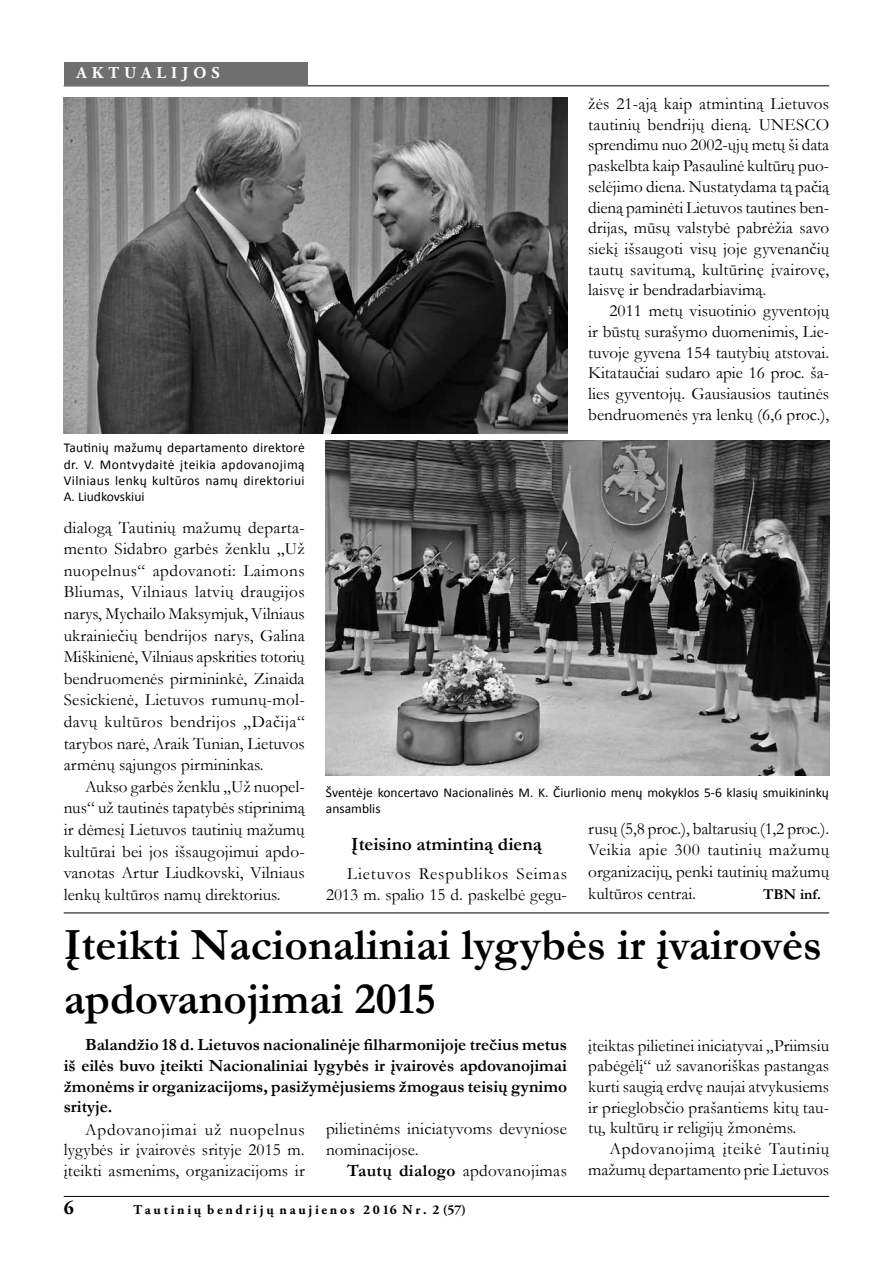
<style>
.page{position:relative;width:893px;height:1263px;background:#fff}
.page>*{position:absolute;margin:0;border:0;box-sizing:border-box;transform-origin:0 0}
.t1{font:700 45px/54px "Garamond";color:#000}
.t2{font:700 19.5px "Adobe Garamond Pro";color:#000}
.t3{font:700 18.75px "Garamond";color:#000}
.t4{font:17.25px/21.8px "Garamond";color:#000;text-align:justify}
.t5{font:700 17.25px/20.7px "Garamond";color:#000;text-align:justify}
.t6{font:17.25px/20.7px "Garamond";letter-spacing:.03em;color:#000;text-align:right}
.t7{font:17.25px "Garamond";letter-spacing:.025em;color:#000}
.t8{font:17.25px "Garamond";letter-spacing:.04em;color:#000}
.t9{font:17.25px "Garamond";letter-spacing:.02em;color:#000}
.t10{font:700 16.5px "Adobe Garamond Pro";letter-spacing:.3em;color:#fff}
.t11{font:700 15px "Garamond";color:#000}
.t12{font:13.5px/16.2px "Calibri";letter-spacing:.005em;color:#000;text-align:justify}
.t13{font:700 13.5px "Adobe Garamond Pro";letter-spacing:.2em;color:#000}
.s1{font-weight:700}
</style>
<div class="page">
<hr style="left:64px;top:1196px;width:765px;height:1px;background:#000">
<hr style="left:64px;top:85px;width:765px;height:1px;background:#000">
<img style="left:326px;top:440px;width:503px;height:335px">
<img style="left:64px;top:98px;width:503px;height:335px">
<div style="left:64px;top:62px;width:244px;height:23px;background:#706f6f"></div>
<hr style="left:64px;top:912px;width:765px;height:1px;background:#000">
<p class="t10" style="left:77px;top:63px;width:145px">AKTUA LIJOS</p>
<p class="t12" style="left:64px;top:440px;width:242px">Tautinių mažumų departamento direktorė dr. V. Montvydaitė įteikia apdovanojimą Vilniaus lenkų kultūros namų direktoriui A. Liudkovskiui</p>
<p class="t4" style="left:64px;top:516px;width:242px">dialogą Tautinių mažumų departa-</p>
<p class="t4" style="left:64px;top:537px;width:243px">mento Sidabro garbės ženklu „Už</p>
<p class="t6" style="left:64px;top:560px;width:242px">nuopelnus“ apdovanoti: Laimons</p>
<p class="t7" style="left:64px;top:580px;width:242px">Bliumas, Vilniaus latvių draugijos</p>
<p class="t4" style="left:64px;top:602px;width:242px">narys, Mychailo Maksymjuk, Vilniaus</p>
<p class="t4" style="left:64px;top:624px;width:242px">ukrainiečių bendrijos narys, Galina</p>
<p class="t4" style="left:64px;top:645px;width:242px">Miškinienė, Vilniaus apskrities totorių</p>
<p class="t4" style="left:64px;top:667px;width:242px">bendruomenės pirmininkė, Zinaida</p>
<p class="t4" style="left:64px;top:689px;width:242px">Sesickienė, Lietuvos rumunų-mol-</p>
<p class="t6" style="left:64px;top:711px;width:242px">davų kultūros bendrijos „Dačija“</p>
<p class="t4" style="left:64px;top:732px;width:242px">tarybos narė, Araik Tunian, Lietuvos</p>
<p class="t4" style="left:64px;top:753px;width:201px">armėnų sąjungos pirmininkas.</p>
<p class="t4" style="left:85px;top:775px;width:221px">Aukso garbės ženklu „Už nuopel-</p>
<p class="t4" style="left:64px;top:797px;width:242px">nus“ už tautinės tapatybės stiprinimą</p>
<p class="t4" style="left:64px;top:818px;width:242px">ir dėmesį Lietuvos tautinių mažumų</p>
<p class="t4" style="left:64px;top:840px;width:242px">kultūrai bei jos išsaugojimui apdo-</p>
<p class="t4" style="left:64px;top:861px;width:242px">vanotas Artur Liudkovski, Vilniaus</p>
<p class="t4" style="left:64px;top:883px;width:218px">lenkų kultūros namų direktorius.</p>
<p class="t4" style="left:588px;top:92px;width:242px">žės 21-ąją kaip atmintiną Lietuvos</p>
<p class="t4" style="left:588px;top:113px;width:243px">tautinių bendrijų dieną. UNESCO</p>
<p class="t4" style="left:588px;top:134px;width:242px">sprendimu nuo 2002-ųjų metų ši data</p>
<p class="t4" style="left:588px;top:154px;width:242px">paskelbta kaip Pasaulinė kultūrų puo-</p>
<p class="t4" style="left:588px;top:175px;width:242px">selėjimo diena. Nustatydama tą pačią</p>
<p class="t4" style="left:588px;top:196px;width:242px">dieną paminėti Lietuvos tautines ben-</p>
<p class="t4" style="left:588px;top:217px;width:242px">drijas, mūsų valstybė pabrėžia savo</p>
<p class="t4" style="left:588px;top:237px;width:242px">siekį išsaugoti visų joje gyvenančių</p>
<p class="t4" style="left:588px;top:258px;width:242px">tautų savitumą, kultūrinę įvairovę,</p>
<p class="t4" style="left:588px;top:279px;width:180px">laisvę ir bendradarbiavimą.</p>
<p class="t4" style="left:609px;top:299px;width:221px">2011 metų visuotinio gyventojų</p>
<p class="t4" style="left:588px;top:320px;width:242px">ir būstų surašymo duomenimis, Lie-</p>
<p class="t4" style="left:588px;top:341px;width:242px">tuvoje gyvena 154 tautybių atstovai.</p>
<p class="t4" style="left:588px;top:361px;width:242px">Kitataučiai sudaro apie 16 proc. ša-</p>
<p class="t4" style="left:588px;top:382px;width:242px">lies gyventojų. Gausiausios tautinės</p>
<p class="t4" style="left:588px;top:403px;width:243px">bendruomenės yra lenkų (6,6 proc.),</p>
<p class="t12" style="left:326px;top:784px;width:505px">Šventėje koncertavo Nacionalinės M. K. Čiurlionio menų mokyklos 5-6 klasių smuikininkų ansamblis</p>
<p class="t3" style="left:351px;top:831px;width:192px">Įteisino atmintiną dieną</p>
<p class="t6" style="left:326px;top:863px;width:242px">Lietuvos Respublikos Seimas<br>2013 m. spalio 15 d. paskelbė gegu-</p>
<p class="t4" style="left:588px;top:817px;width:243px">rusų (5,8 proc.), baltarusių (1,2 proc.).<br>Veikia apie 300 tautinių mažumų organizacijų, penki tautinių mažumų kultūros centrai.</p>
<p class="t11" style="left:763px;top:884px;width:59px">TBN inf.</p>
<p class="t1" style="left:64px;top:918px;width:760px">Įteikti Nacionaliniai lygybės ir įvairovės apdovanojimai 2015</p>
<p class="t5" style="left:64px;top:1034px;width:505px;text-indent:21px">Balandžio 18 d. Lietuvos nacionalinėje filharmonijoje trečius metus iš eilės buvo įteikti Nacionaliniai lygybės ir įvairovės apdovanojimai žmonėms ir organizacijoms, pasižymėjusiems žmogaus teisių gynimo srityje.</p>
<p class="t4" style="left:64px;top:1118px;width:243px;line-height:20.7px;text-indent:21px">Apdovanojimai už nuopelnus lygybės ir įvairovės srityje 2015 m. įteikti asmenims, organizacijoms ir</p>
<p class="t4" style="left:326px;top:1117px;width:242px">pilietinėms iniciatyvoms devyniose</p>
<p class="t4" style="left:588px;top:1034px;width:242px">įteiktas pilietinei iniciatyvai „Priimsiu</p>
<p class="t4" style="left:588px;top:1054px;width:242px">pabėgėlį“ už savanoriškas pastangas</p>
<p class="t4" style="left:588px;top:1075px;width:242px">kurti saugią erdvę naujai atvykusiems</p>
<p class="t4" style="left:588px;top:1096px;width:242px">ir prieglobsčio prašantiems kitų tau-</p>
<p class="t4" style="left:588px;top:1116px;width:210px">tų, kultūrų ir religijų žmonėms.</p>
<p class="t8" style="left:609px;top:1137px;width:221px">Apdovanojimą įteikė Tautinių</p>
<p class="t4" style="left:588px;top:1158px;width:243px">mažumų departamento prie Lietuvos</p>
<p class="t4" style="left:326px;top:1138px;width:94px">nominacijose.</p>
<p class="t9" style="left:347px;top:1158px;width:221px"><span class="s1">Tautų dialogo</span> apdovanojimas</p>
<p class="t2" style="left:64px;top:1197px;width:12px">6</p>
<p class="t13" style="left:134px;top:1202px;width:334px">Tautinių bendrijų naujienos 2016 Nr. 2 (57)</p>
</div>
